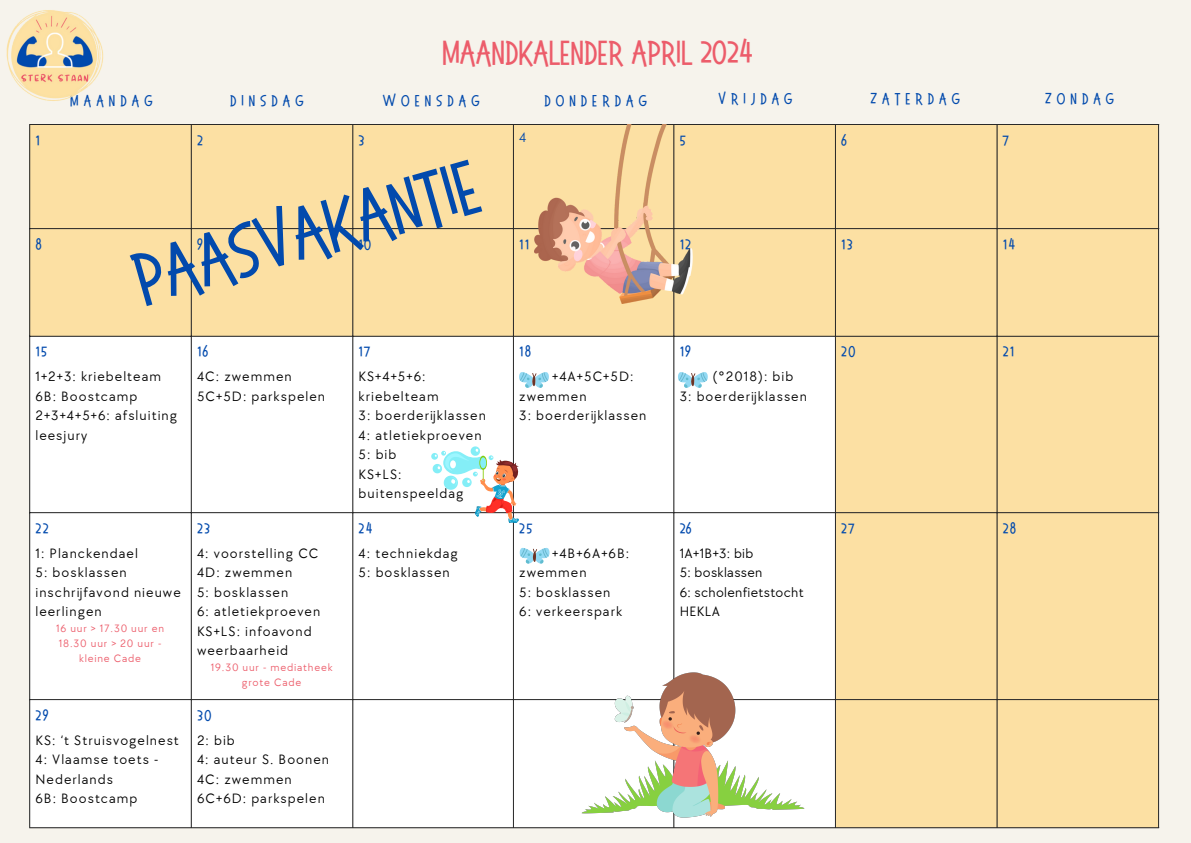
<style>
.page{position:relative;width:1191px;height:843px;background:#fff}
.page>*{position:absolute;margin:0;border:0;box-sizing:border-box;transform-origin:0 0}
.t1{font:94px "Sweet Salty";color:#024aad}
.t2{font:42.5px "Sweet Salty";color:#ec5c6a}
.t3{font:20px "Sweet Salty";letter-spacing:.255em;color:#024aad}
.t4{font:14px/19.5px "TT Chocolates";letter-spacing:.075em;color:#000}
.t5{font:14px/19.5px "TT Chocolates";letter-spacing:.025em;color:#000}
.t6{font:14px "TT Chocolates";color:#024aad}
.t7{font:11px/15px "TT Chocolates";letter-spacing:.075em;color:#ec5c6a;text-align:center}
</style>
<div class="page">
<div style="left:0;top:0;width:1190px;height:842px;background:#f6f3ec"></div>
<div style="left:30px;top:125px;width:1127px;height:702px;background:#fce0a3"></div>
<div style="left:30px;top:336px;width:804px;height:491px;background:#fff"></div>
<hr style="left:29px;top:125px;width:1px;height:702px;background:#292929">
<hr style="left:191px;top:125px;width:1px;height:702px;background:#292929">
<hr style="left:352px;top:125px;width:1px;height:702px;background:#292929">
<hr style="left:513px;top:125px;width:1px;height:702px;background:#292929">
<hr style="left:673px;top:125px;width:1px;height:702px;background:#292929">
<hr style="left:834px;top:125px;width:1px;height:702px;background:#292929">
<hr style="left:996px;top:125px;width:1px;height:702px;background:#292929">
<hr style="left:1157px;top:125px;width:1px;height:702px;background:#292929">
<hr style="left:29px;top:124px;width:1129px;height:1px;background:#292929">
<hr style="left:29px;top:228px;width:1129px;height:1px;background:#292929">
<hr style="left:29px;top:335px;width:1129px;height:1px;background:#292929">
<hr style="left:29px;top:512px;width:1129px;height:1px;background:#292929">
<hr style="left:29px;top:698px;width:1129px;height:1px;background:#292929">
<hr style="left:29px;top:827px;width:1129px;height:1px;background:#292929">
<img style="left:6px;top:10px;width:98px;height:91px">
<svg style="left:677px;top:372px;width:30px;height:15px"></svg>
<svg style="left:519px;top:372px;width:30px;height:15px"></svg>
<svg style="left:432px;top:445px;width:87px;height:78px;background:#dce0dd"></svg>
<div style="left:450px;top:460px;width:6px;height:8px;background:#fff;border-radius:50%"></div>
<img style="left:534px;top:124px;width:158px;height:179px">
<img style="left:534px;top:626px;width:317px;height:203px">
<svg style="left:519px;top:547px;width:30px;height:16px"></svg>
<h3 class="t3" style="left:70px;top:91px;width:84px">MAANDAG</h3>
<h2 class="t2" style="left:442px;top:33px;width:311px">MAANDKALENDER APRIL 2024</h2>
<h3 class="t3" style="left:230px;top:91px;width:75px">DINSDAG</h3>
<h3 class="t3" style="left:383px;top:91px;width:98px">WOENSDAG</h3>
<h3 class="t3" style="left:544px;top:91px;width:104px">DONDERDAG</h3>
<h3 class="t3" style="left:718px;top:90px;width:75px">VRIJDAG</h3>
<h3 class="t3" style="left:870px;top:90px;width:90px">ZATERDAG</h3>
<h3 class="t3" style="left:1045px;top:90px;width:70px">ZONDAG</h3>
<h3 class="t3" style="left:35px;top:131px;width:6px">1</h3>
<h3 class="t3" style="left:197px;top:131px;width:7px">2</h3>
<h3 class="t3" style="left:358px;top:131px;width:8px">3</h3>
<p class="t6" style="left:519px;top:130px;width:9px">4</p>
<h3 class="t3" style="left:679px;top:131px;width:8px">5</h3>
<h3 class="t3" style="left:841px;top:131px;width:7px">6</h3>
<h3 class="t3" style="left:1002px;top:131px;width:8px">7</h3>
<h1 class="t1" style="left:123px;top:240px;width:357px;rotate:-16deg">PAASVAKANTIE</h1>
<h3 class="t3" style="left:35px;top:235px;width:8px">8</h3>
<h3 class="t3" style="left:197px;top:235px;width:7px">9</h3>
<h3 class="t3" style="left:358px;top:235px;width:14px">10</h3>
<h3 class="t3" style="left:519px;top:235px;width:11px">11</h3>
<h3 class="t3" style="left:679px;top:235px;width:13px">12</h3>
<h3 class="t3" style="left:841px;top:235px;width:13px">13</h3>
<h3 class="t3" style="left:1002px;top:235px;width:13px">14</h3>
<h3 class="t3" style="left:35px;top:342px;width:13px">15</h3>
<p class="t4" style="left:35px;top:367px;width:143px">1+2+3: kriebelteam<br>6B: Boostcamp<br>2+3+4+5+6: afsluiting leesjury</p>
<h3 class="t3" style="left:197px;top:342px;width:13px">16</h3>
<p class="t4" style="left:197px;top:367px;width:129px">4C: zwemmen<br>5C+5D: parkspelen</p>
<h3 class="t3" style="left:35px;top:519px;width:14px">22</h3>
<p class="t4" style="left:35px;top:543px;width:147px">1: Planckendael<br>5: bosklassen inschrijfavond nieuwe leerlingen</p>
<p class="t7" style="left:56px;top:621px;width:109px">16 uur &gt; 17.30 uur en<br>18.30 uur &gt; 20 uur - kleine Cade</p>
<h3 class="t3" style="left:35px;top:705px;width:14px">29</h3>
<p class="t4" style="left:35px;top:730px;width:145px">KS: ‘t Struisvogelnest<br>4: Vlaamse toets -<br>Nederlands<br>6B: Boostcamp</p>
<h3 class="t3" style="left:197px;top:519px;width:15px">23</h3>
<p class="t4" style="left:197px;top:543px;width:125px">4: voorstelling CC<br>4D: zwemmen<br>5: bosklassen<br>6: atletiekproeven<br>KS+LS: infoavond weerbaarheid</p>
<p class="t7" style="left:211px;top:660px;width:123px">19.30 uur - mediatheek grote Cade</p>
<h3 class="t3" style="left:197px;top:705px;width:16px">30</h3>
<p class="t4" style="left:197px;top:730px;width:133px">2: bib<br>4: auteur S. Boonen<br>4C: zwemmen<br>6C+6D: parkspelen</p>
<h3 class="t3" style="left:358px;top:342px;width:14px">17</h3>
<p class="t4" style="left:358px;top:367px;width:129px">KS+4+5+6: kriebelteam<br>3: boerderijklassen<br>4: atletiekproeven<br>5: bib<br>KS+LS: buitenspeeldag</p>
<h3 class="t3" style="left:358px;top:519px;width:15px">24</h3>
<p class="t4" style="left:358px;top:543px;width:101px">4: techniekdag<br>5: bosklassen</p>
<h3 class="t3" style="left:519px;top:342px;width:13px">18</h3>
<p class="t4" style="left:519px;top:367px;width:129px;text-indent:33px">+4A+5C+5D: zwemmen<br>3: boerderijklassen</p>
<h3 class="t3" style="left:679px;top:342px;width:13px">19</h3>
<p class="t4" style="left:679px;top:367px;width:129px;text-indent:33px">(°2018): bib<br>3: boerderijklassen</p>
<h3 class="t3" style="left:519px;top:519px;width:15px">25</h3>
<p class="t4" style="left:519px;top:543px;width:111px;text-indent:33px">+4B+6A+6B: zwemmen<br>5: bosklassen<br>6: verkeerspark</p>
<h3 class="t3" style="left:679px;top:519px;width:13px">26</h3>
<p class="t5" style="left:679px;top:543px;width:125px">1A+1B+3: bib<br>5: bosklassen<br>6: scholenfietstocht<br>HEKLA</p>
<h3 class="t3" style="left:841px;top:342px;width:16px">20</h3>
<h3 class="t3" style="left:1002px;top:342px;width:13px">21</h3>
<h3 class="t3" style="left:841px;top:519px;width:15px">27</h3>
<h3 class="t3" style="left:1002px;top:519px;width:15px">28</h3>
</div>
